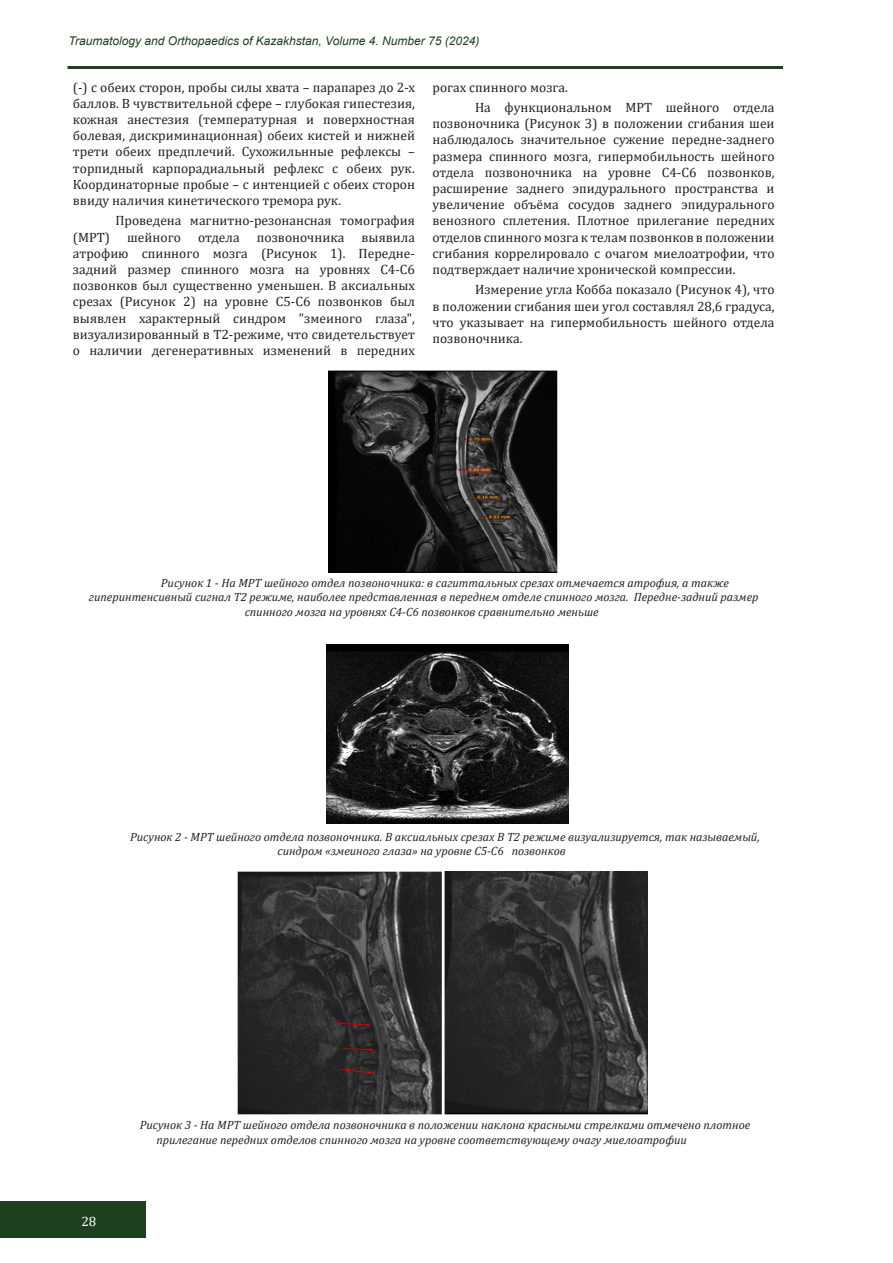
<style>
.page{position:relative;width:893px;height:1263px;background:#fff}
.page>*{position:absolute;margin:0;border:0;box-sizing:border-box;transform-origin:0 0}
.t1{font:13.5px/16.2px "Cambria";color:#231f20;text-align:justify}
.t2{font:13.5px "Cambria";color:#fff}
.Название_рисунка{font:italic 12px/14.4px "Cambria";color:#231f20}
.t3{font:italic 12px "Arial";color:#1f401e}
</style>
<div class="page">
<div style="left:0;top:1202px;width:146px;height:36px;background:#1f401e"></div>
<hr style="left:68px;top:66px;width:715px;height:3px;background:#1f401e">
<img style="left:328px;top:370px;width:230px;height:203px">
<img style="left:326px;top:645px;width:243px;height:178px">
<img style="left:238px;top:872px;width:410px;height:243px">
<p class="t3" style="left:69px;top:33px;width:412px">Traumatology and Orthopаedics of Kazakhstan, Volume 4. Number 75 (2024)</p>
<p class="t1" style="left:73px;top:79px;width:344px">(-) с обеих сторон, пробы силы хвата – парапарез до 2-х баллов. В чувствительной сфере – глубокая гипестезия, кожная анестезия (температурная и поверхностная болевая, дискриминационная) обеих кистей и нижней трети обеих предплечий. Сухожильнные рефлексы – торпидный карпорадиальный рефлекс с обеих рук.<br>Координаторные пробые – с интенцией с обеих сторон ввиду наличия кинетического тремора рук.</p>
<p class="t1" style="left:115px;top:213px;width:301px">Проведена магнитно-резонансная томография</p>
<p class="t1" style="left:73px;top:229px;width:38px">(МРТ)</p>
<p class="t1" style="left:127px;top:229px;width:55px">шейного</p>
<p class="t1" style="left:198px;top:229px;width:43px">отдела</p>
<p class="t1" style="left:257px;top:229px;width:89px">позвоночника</p>
<p class="t1" style="left:432px;top:79px;width:137px">рогах спинного мозга.</p>
<p class="t1" style="left:432px;top:99px;width:344px;text-indent:43px">На функциональном МРТ шейного отдела позвоночника (Рисунок 3) в положении сгибания шеи наблюдалось значительное сужение передне-заднего размера спинного мозга, гипермобильность шейного отдела позвоночника на уровне С4-С6 позвонков, расширение заднего эпидурального пространства и увеличение объёма сосудов заднего эпидурального венозного сплетения. Плотное прилегание передних отделов спинного мозга к телам позвонков в положении сгибания коррелировало с очагом миелоатрофии, что подтверждает наличие хронической компрессии.</p>
<p class="t1" style="left:432px;top:282px;width:344px;text-indent:43px">Измерение угла Кобба показало (Рисунок 4), что в положении сгибания шеи угол составлял 28,6 градуса, что указывает на гипермобильность шейного отдела позвоночника.</p>
<p class="t1" style="left:73px;top:229px;width:344px;text-indent:289px">выявила атрофию спинного мозга (Рисунок 1). Передне&shy;задний размер спинного мозга на уровнях С4-С6 позвонков был существенно уменьшен. В аксиальных срезах (Рисунок 2) на уровне С5-С6 позвонков был выявлен характерный синдром "змеиного глаза", визуализированный в Т2-режиме, что свидетельствует о наличии дегенеративных изменений в передних</p>
<p class="Название_рисунка" style="left:161px;top:575px;width:570px">Рисунок 1 - На МРТ шейного отдел позвоночника: в сагиттальных срезах отмечается атрофия, а также</p>
<p class="Название_рисунка" style="left:89px;top:590px;width:671px">гиперинтенсивный сигнал Т2 режиме, наиболее представленная в переднем отделе спинного мозга. Передне-задний размер</p>
<p class="Название_рисунка" style="left:245px;top:604px;width:355px">спинного мозга на уровнях С4-С6 позвонков сравнительно меньше</p>
<p class="Название_рисунка" style="left:277px;top:829px;width:484px;text-indent:-147px">Рисунок 2 - МРТ шейного отдела позвоночника. В аксиальных срезах В Т2 режиме визуализируется, так называемый, синдром «змеиного глаза» на уровне С5-С6 позвонков</p>
<p class="t2" style="left:81px;top:1213px;width:17px">28</p>
<p class="Название_рисунка" style="left:156px;top:1117px;width:595px;text-indent:-17px">Рисунок 3 - На МРТ шейного отдела позвоночника в положении наклона красными стрелками отмечено плотное прилегание передних отделов спинного мозга на уровне соответствующему очагу миелоатрофии</p>
</div>
